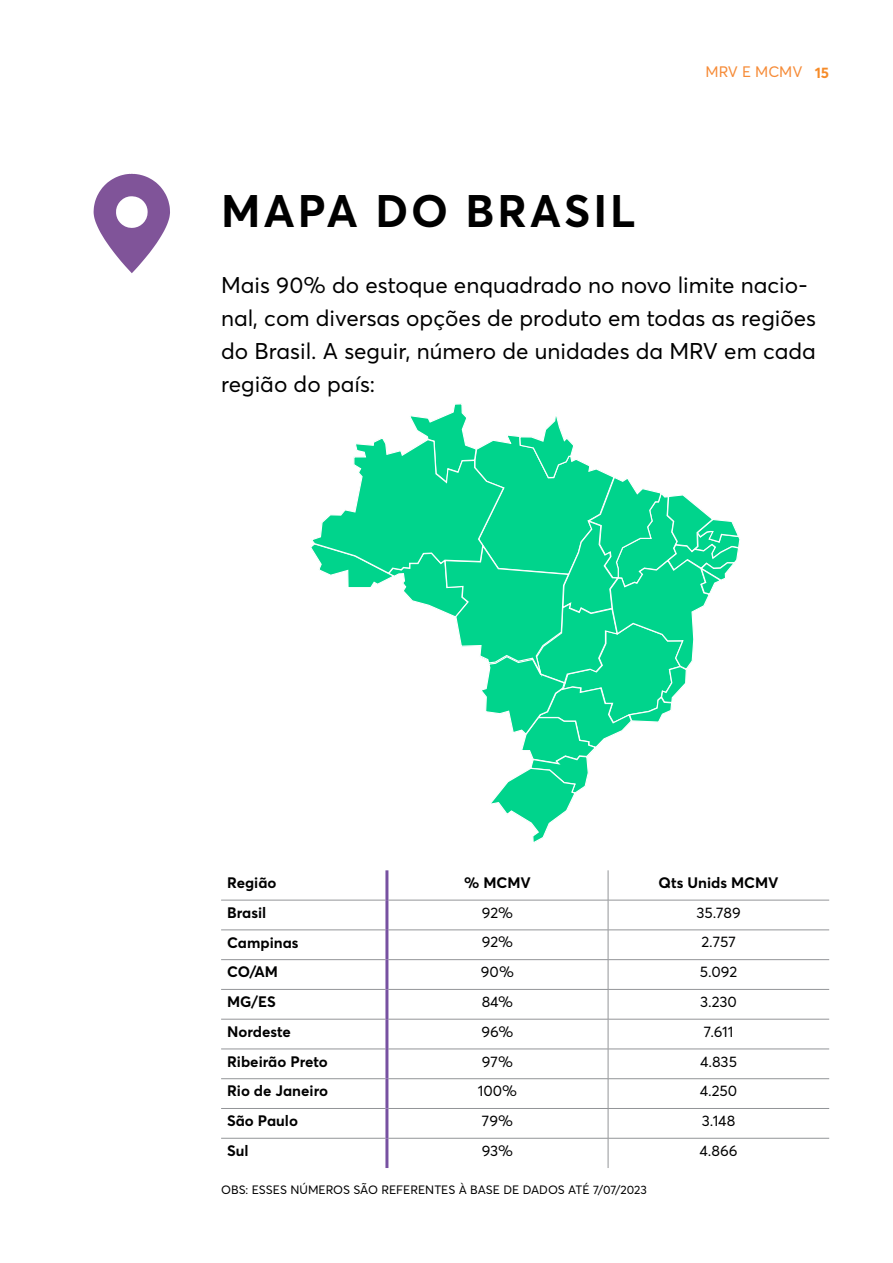
<style>
.page{position:relative;width:893px;height:1263px;background:#fff}
.page>*{position:absolute;margin:0;border:0;box-sizing:border-box;transform-origin:0 0}
.t1{font:700 45px "Averta";letter-spacing:.065em;color:#000}
.t2{font:22.5px/33px "Averta Demo";color:#000}
.t3{font:700 15px "Averta";color:#000}
.t4{font:15px "Averta Demo";color:#000}
.t5{font:15px "Averta Demo";color:#f68b37}
.t6{font:700 15px "Averta";color:#f68b28}
.t7{font:12px "Averta Demo";color:#000}
</style>
<div class="page">
<hr style="left:608px;top:870px;width:1px;height:30px;background:#939598">
<hr style="left:221px;top:900px;width:164px;height:1px;background:#939598">
<hr style="left:388px;top:900px;width:220px;height:1px;background:#939598">
<hr style="left:608px;top:900px;width:221px;height:1px;background:#939598">
<hr style="left:608px;top:900px;width:1px;height:30px;background:#939598">
<hr style="left:221px;top:930px;width:164px;height:1px;background:#939598">
<hr style="left:388px;top:930px;width:220px;height:1px;background:#939598">
<hr style="left:608px;top:930px;width:221px;height:1px;background:#939598">
<hr style="left:221px;top:959px;width:164px;height:1px;background:#939598">
<hr style="left:388px;top:959px;width:220px;height:1px;background:#939598">
<hr style="left:608px;top:959px;width:221px;height:1px;background:#939598">
<svg style="left:608px;top:930px;width:1px;height:59px"></svg>
<hr style="left:221px;top:989px;width:164px;height:1px;background:#939598">
<hr style="left:388px;top:989px;width:220px;height:1px;background:#939598">
<hr style="left:608px;top:989px;width:221px;height:1px;background:#939598">
<hr style="left:608px;top:989px;width:1px;height:30px;background:#939598">
<hr style="left:221px;top:1019px;width:164px;height:1px;background:#939598">
<hr style="left:388px;top:1019px;width:220px;height:1px;background:#939598">
<hr style="left:608px;top:1019px;width:221px;height:1px;background:#939598">
<hr style="left:608px;top:1019px;width:1px;height:30px;background:#939598">
<hr style="left:221px;top:1049px;width:164px;height:1px;background:#939598">
<hr style="left:388px;top:1049px;width:220px;height:1px;background:#939598">
<hr style="left:608px;top:1049px;width:221px;height:1px;background:#939598">
<hr style="left:221px;top:1078px;width:164px;height:1px;background:#939598">
<hr style="left:388px;top:1078px;width:220px;height:1px;background:#939598">
<hr style="left:608px;top:1078px;width:221px;height:1px;background:#939598">
<hr style="left:221px;top:1108px;width:164px;height:1px;background:#939598">
<hr style="left:388px;top:1108px;width:220px;height:1px;background:#939598">
<hr style="left:608px;top:1108px;width:221px;height:1px;background:#939598">
<svg style="left:608px;top:1049px;width:1px;height:89px"></svg>
<hr style="left:221px;top:1138px;width:164px;height:1px;background:#939598">
<hr style="left:388px;top:1138px;width:220px;height:1px;background:#939598">
<hr style="left:608px;top:1138px;width:221px;height:1px;background:#939598">
<hr style="left:608px;top:1138px;width:1px;height:30px;background:#939598">
<hr style="left:385px;top:870px;width:3px;height:30px;background:#7751a1">
<hr style="left:385px;top:900px;width:3px;height:30px;background:#7751a1">
<hr style="left:385px;top:930px;width:3px;height:30px;background:#7751a1">
<hr style="left:385px;top:960px;width:3px;height:29px;background:#7751a1">
<hr style="left:385px;top:989px;width:3px;height:30px;background:#7751a1">
<hr style="left:385px;top:1019px;width:3px;height:30px;background:#7751a1">
<hr style="left:385px;top:1049px;width:3px;height:30px;background:#7751a1">
<hr style="left:385px;top:1079px;width:3px;height:29px;background:#7751a1">
<hr style="left:385px;top:1108px;width:3px;height:30px;background:#7751a1">
<hr style="left:385px;top:1138px;width:3px;height:30px;background:#7751a1">
<svg style="left:94px;top:174px;width:76px;height:99px"></svg>
<svg style="left:311px;top:403px;width:429px;height:440px"></svg>
<h1 class="t1" style="left:221px;top:182px;width:416px">MAPA DO BRASIL</h1>
<p class="t5" style="left:705px;top:63px;width:99px">MRV E MCMV</p>
<p class="t6" style="left:815px;top:63px;width:16px">15</p>
<p class="t2" style="left:221px;top:268px;width:597px">Mais 90% do estoque enquadrado no novo limite nacio&shy;nal, com diversas opções de produto em todas as regiões do Brasil. A seguir, número de unidades da MRV em cada região do país:</p>
<p class="t3" style="left:227px;top:873px;width:51px">Região</p>
<p class="t3" style="left:464px;top:873px;width:68px">% MCMV</p>
<p class="t3" style="left:659px;top:873px;width:121px">Qts Unids MCMV</p>
<p class="t3" style="left:227px;top:903px;width:41px">Brasil</p>
<p class="t4" style="left:482px;top:903px;width:33px">92%</p>
<p class="t4" style="left:696px;top:903px;width:46px">35.789</p>
<p class="t3" style="left:227px;top:933px;width:73px">Campinas</p>
<p class="t4" style="left:482px;top:933px;width:33px">92%</p>
<p class="t4" style="left:701px;top:933px;width:36px">2.757</p>
<p class="t3" style="left:227px;top:962px;width:52px">CO/AM</p>
<p class="t4" style="left:481px;top:962px;width:35px">90%</p>
<p class="t4" style="left:700px;top:962px;width:39px">5.092</p>
<p class="t3" style="left:227px;top:992px;width:50px">MG/ES</p>
<p class="t4" style="left:482px;top:992px;width:33px">84%</p>
<p class="t4" style="left:700px;top:992px;width:38px">3.230</p>
<p class="t3" style="left:227px;top:1022px;width:65px">Nordeste</p>
<p class="t4" style="left:482px;top:1022px;width:33px">96%</p>
<p class="t4" style="left:704px;top:1022px;width:31px">7.611</p>
<p class="t3" style="left:227px;top:1052px;width:102px">Ribeirão Preto</p>
<p class="t4" style="left:482px;top:1052px;width:33px">97%</p>
<p class="t4" style="left:700px;top:1052px;width:38px">4.835</p>
<p class="t3" style="left:227px;top:1081px;width:102px">Rio de Janeiro</p>
<p class="t4" style="left:478px;top:1081px;width:41px">100%</p>
<p class="t4" style="left:700px;top:1081px;width:39px">4.250</p>
<p class="t3" style="left:227px;top:1111px;width:72px">São Paulo</p>
<p class="t4" style="left:482px;top:1111px;width:33px">79%</p>
<p class="t4" style="left:702px;top:1111px;width:35px">3.148</p>
<p class="t3" style="left:227px;top:1141px;width:23px">Sul</p>
<p class="t4" style="left:482px;top:1141px;width:33px">93%</p>
<p class="t4" style="left:700px;top:1141px;width:40px">4.866</p>
<p class="t7" style="left:221px;top:1182px;width:427px">OBS: ESSES NÚMEROS SÃO REFERENTES À BASE DE DADOS ATÉ 7/07/2023</p>
</div>
